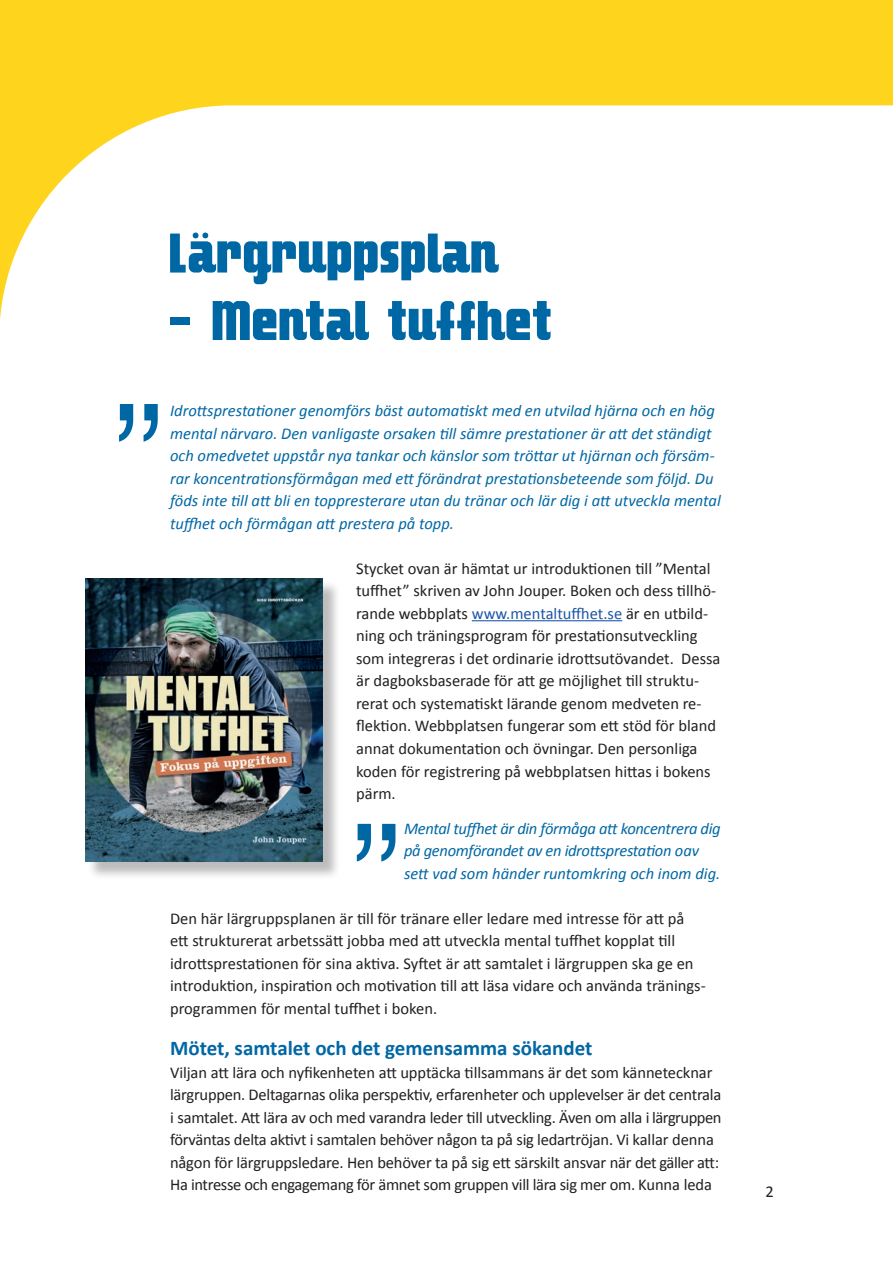
<style>
.page{position:relative;width:893px;height:1263px;background:#fff}
.page>*{position:absolute;margin:0;border:0;box-sizing:border-box;transform-origin:0 0}
.t1{font:78px "Makimango";letter-spacing:-.01em;color:#0067a5}
.t2{font:700 21px "Calibri";color:#0067a5}
.t3{font:16.5px/22.5px "Calibri";letter-spacing:-.005em;color:#231f20}
.t4{font:italic 16.5px/22.5px "Calibri";color:#0067a5}
.t5{font:italic 16.5px/22.5px "Calibri";letter-spacing:-.02em;color:#0067a5}
.s1{color:#1e56a6}
</style>
<div class="page">
<svg style="left:0;top:0;width:893px;height:319px"></svg>
<hr style="left:472px;top:620px;width:150px;height:1px;background:#1e56a6">
<div style="left:88px;top:581px;width:253px;height:299px;background:#231f20;opacity:.3"></div>
<img style="left:85px;top:578px;width:237px;height:283px">
<svg style="left:119px;top:404px;width:39px;height:38px"></svg>
<svg style="left:357px;top:824px;width:38px;height:37px"></svg>
<h1 class="t1" style="left:170px;top:210px;width:330px">Lärgruppsplan</h1>
<h1 class="t1" style="left:170px;top:278px;width:386px">- Mental tuffhet</h1>
<p class="t4" style="left:170px;top:399px;width:552px">Idrottsprestationer genomförs bäst automatiskt med en utvilad hjärna och en hög mental närvaro. Den vanligaste orsaken till sämre prestationer är att det ständigt och omedvetet uppstår nya tankar och känslor som tröttar ut hjärnan och försäm&shy;rar koncentrationsförmågan med ett förändrat prestationsbeteende som följd. Du föds inte till att bli en toppresterare utan du tränar och lär dig i att utveckla mental tuffhet och förmågan att prestera på topp.</p>
<p class="t3" style="left:356px;top:557px;width:366px">Stycket ovan är hämtat ur introduktionen till ”Mental tuffhet” skriven av John Jouper. Boken och dess tillhö&shy;rande webbplats <span class="s1">www.mentaltuffhet.se</span> är en utbild&shy;ning och träningsprogram för prestationsutveckling som integreras i det ordinarie idrottsutövandet. Dessa är dagboksbaserade för att ge möjlighet till struktu&shy;rerat och systematiskt lärande genom medveten re&shy;flektion. Webbplatsen fungerar som ett stöd för bland annat dokumentation och övningar. Den personliga koden för registrering på webbplatsen hittas i bokens pärm.</p>
<p class="t5" style="left:404px;top:816px;width:318px">Mental tuffhet är din förmåga att koncentrera dig på genomförandet av en idrottsprestation oav sett vad som händer runtomkring och inom dig.</p>
<p class="t3" style="left:170px;top:907px;width:537px">Den här lärgruppsplanen är till för tränare eller ledare med intresse för att på ett strukturerat arbetssätt jobba med att utveckla mental tuffhet kopplat till idrottsprestationen för sina aktiva. Syftet är att samtalet i lärgruppen ska ge en introduktion, inspiration och motivation till att läsa vidare och använda tränings&shy;programmen för mental tuffhet i boken.</p>
<p class="t2" style="left:170px;top:1035px;width:424px">Mötet, samtalet och det gemensamma sökandet</p>
<p class="t3" style="left:170px;top:1061px;width:553px">Viljan att lära och nyfikenheten att upptäcka tillsammans är det som kännetecknar lärgruppen. Deltagarnas olika perspektiv, erfarenheter och upplevelser är det centrala i samtalet. Att lära av och med varandra leder till utveckling. Även om alla i lärgruppen förväntas delta aktivt i samtalen behöver någon ta på sig ledartröjan. Vi kallar denna någon för lärgruppsledare. Hen behöver ta på sig ett särskilt ansvar när det gäller att:<br>Ha intresse och engagemang för ämnet som gruppen vill lära sig mer om. Kunna leda</p>
<p class="t3" style="left:765px;top:1180px;width:10px">2</p>
</div>
